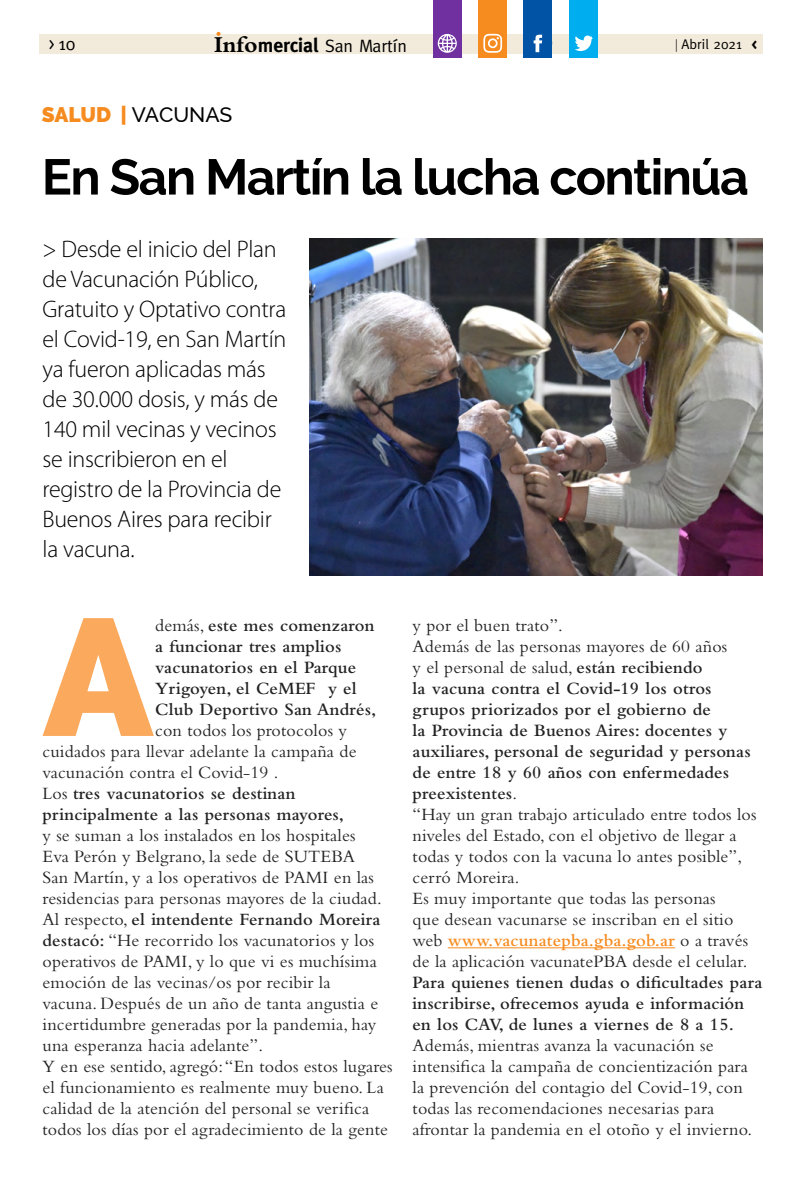
<style>
.page{position:relative;width:794px;height:1191px;background:#fff}
.page>*{position:absolute;margin:0;border:0;box-sizing:border-box;transform-origin:0 0}
.t1{font:900 165.9px "Raleway";color:#faa95d}
.t2{font:700 50px "Raleway";letter-spacing:-.03em;color:#000}
.t3{font:300 24px/30px "Myriad Pro";letter-spacing:-.01em;color:#000}
.t4{font:500 21px "Raleway";color:#000}
.t5{font:900 21px "Raleway";color:#f68b1f}
.t6{font:18px/21px "Bembo";letter-spacing:.01em;color:#222}
.t7{font:600 18px/21px "Bembo";letter-spacing:.01em;color:#222}
.t8{font:18px "Meta";color:#000}
.t9{font:17.8px "Meta";color:#000}
.t10{font:14px "Meta Plus Normal";color:#000}
.s1{font-family:"Bembo";font-weight:700;font-size:23.8px}
.s2{font-weight:700;font-size:19.8px}
.s3{font-family:"Times New Roman"}
.s4{font-family:"Meta"}
.s5{font-family:"Meta";font-weight:700}
.s6{font-weight:900;color:#f68b1f}
.s7{font-weight:400}
.s8{font-weight:600}
.s9{font-weight:600;color:#f68b1f}
</style>
<div class="page">
<div style="left:40px;top:35px;width:723px;height:19px;background:#f2eada"></div>
<svg style="left:216px;top:32px;width:4px;height:4px"></svg>
<div style="left:478px;top:0;width:29px;height:58px;background:#f68b1f"></div>
<svg style="left:483px;top:33px;width:20px;height:20px"></svg>
<div style="left:524px;top:0;width:28px;height:58px;background:#0053a5"></div>
<svg style="left:533px;top:34px;width:10px;height:19px"></svg>
<div style="left:569px;top:0;width:28px;height:58px;background:#00aeef"></div>
<svg style="left:575px;top:35px;width:18px;height:16px"></svg>
<div style="left:433px;top:0;width:28px;height:58px;background:#7030a0"></div>
<svg style="left:438px;top:34px;width:19px;height:19px"></svg>
<hr style="left:448px;top:947px;width:227px;height:1px;background:#f68b1f">
<img style="left:309px;top:239px;width:454px;height:336px">
<p class="t8" style="left:49px;top:34px;width:28px">&gt; 10</p>
<p class="t9" style="left:214px;top:36px;width:194px"><span class="s1">Info</span><span class="s2">mercial</span> San Martín</p>
<p class="t10" style="left:675px;top:37px;width:83px"><span class="s3">|</span> Abril <span class="s4">2021</span> <span class="s5">&lt;</span></p>
<p class="t5" style="left:42px;top:102px;width:28px">Salu</p>
<p class="t4" style="left:96px;top:102px;width:138px"><span class="s6">d |</span> VACUNAS</p>
<h2 class="t2" style="left:42px;top:148px;width:708px">En San Martín la lucha continúa</h2>
<p class="t3" style="left:43px;top:234px;width:245px">&gt; Desde el inicio del Plan de Vacunación Público,<br>Gratuito y Optativo contra el Covid-19, en San Martín ya fueron aplicadas más de 30.000 dosis, y más de<br>140 mil vecinas y vecinos se inscribieron en el registro de la Provincia de<br>Buenos Aires para recibir la vacuna.</p>
<h1 class="t1" style="left:43px;top:581px;width:112px">A</h1>
<p class="t7" style="left:155px;top:615px;width:222px"><span class="s7">demás,</span> este mes comenzaron a funcionar tres amplios vacunatorios en el Parque<br>Yrigoyen, el CeMEF y el<br>Club Deportivo San Andrés,</p>
<p class="t6" style="left:43px;top:719px;width:315px;text-indent:113px">con todos los protocolos y cuidados para llevar adelante la campaña de vacunación contra el Covid-19 .<br>Los <span class="s8">tres vacunatorios se destinan principalmente a las personas mayores,</span></p>
<p class="t6" style="left:43px;top:824px;width:352px">y se suman a los instalados en los hospitales<br>Eva Perón y Belgrano, la sede de SUTEBA<br>San Martín, y a los operativos de PAMI en las residencias para personas mayores de la ciudad.<br>Al respecto, <span class="s8">el intendente Fernando Moreira destacó:</span> “He recorrido los vacunatorios y los operativos de PAMI, y lo que vi es muchísima emoción de las vecinas/os por recibir la<br>vacuna. Después de un año de tanta angustia e incertidumbre generadas por la pandemia, hay una esperanza hacia adelante”.<br>Y en ese sentido, agregó: “En todos estos lugares el funcionamiento es realmente muy bueno. La calidad de la atención del personal se verifica todos los días por el agradecimiento de la gente</p>
<p class="t6" style="left:412px;top:614px;width:345px">y por el buen trato”.<br>Además de las personas mayores de 60 años<br>y el personal de salud, <span class="s8">están recibiendo<br>la vacuna contra el Covid-19 los otros grupos priorizados por el gobierno de<br>la Provincia de Buenos Aires: docentes y auxiliares, personal de seguridad y personas de entre 18 y 60 años con enfermedades preexistentes</span>.<br>“Hay un gran trabajo articulado entre todos los niveles del Estado, con el objetivo de llegar a todas y todos con la vacuna lo antes posible”, cerró Moreira.<br>Es muy importante que todas las personas<br>que desean vacunarse se inscriban en el sitio web <span class="s9">www.vacunatepba.gba.gob.ar</span> o a través de la aplicación vacunatePBA desde el celular.</p>
<p class="t7" style="left:412px;top:972px;width:351px">Para quienes tienen dudas o dificultades para inscribirse, ofrecemos ayuda e información en los CAV, de lunes a viernes de 8 a 15.</p>
<p class="t6" style="left:412px;top:1034px;width:341px">Además, mientras avanza la vacunación se intensifica la campaña de concientización para la prevención del contagio del Covid-19, con todas las recomendaciones necesarias para afrontar la pandemia en el otoño y el invierno.</p>
</div>
